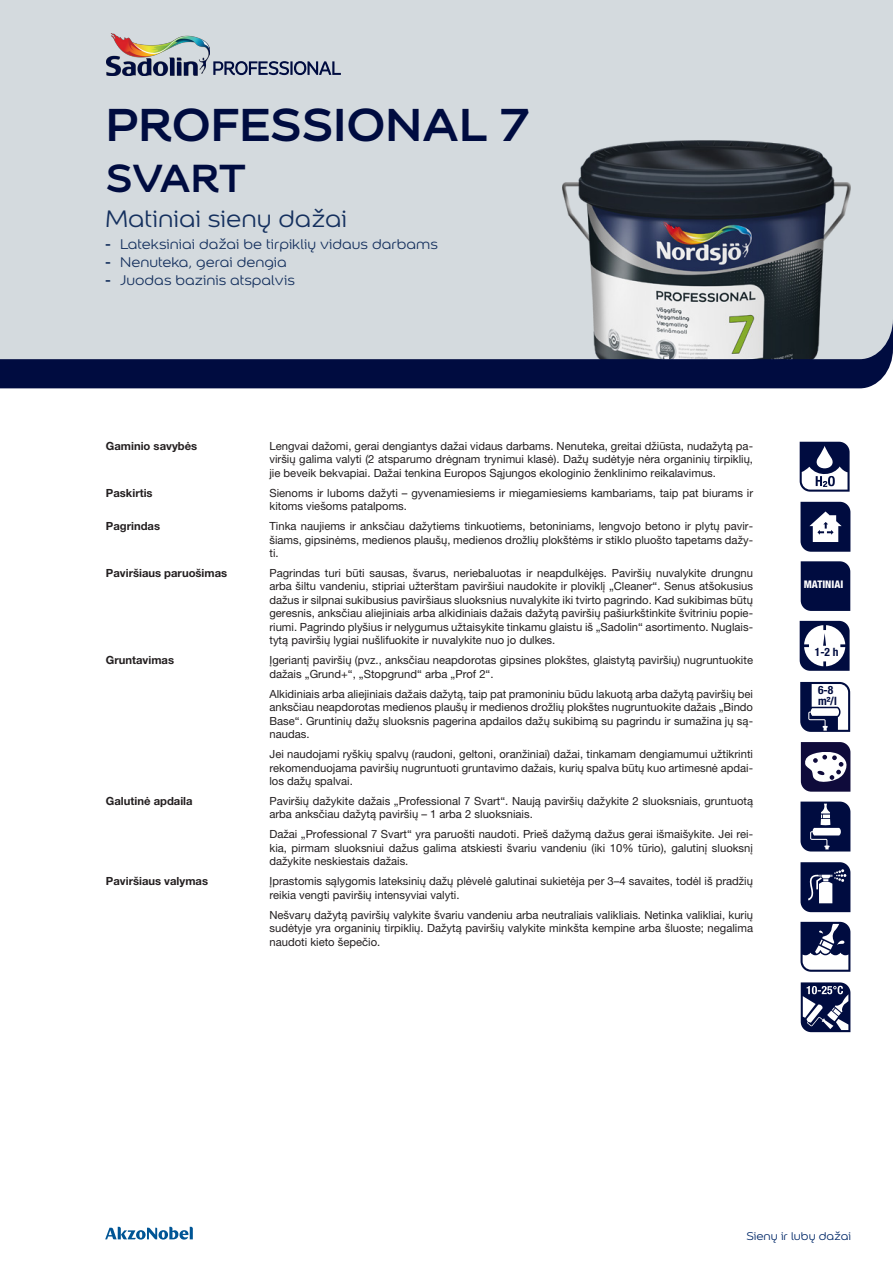
<style>
.page{position:relative;width:893px;height:1263px;background:#fff}
.page>*{position:absolute;margin:0;border:0;box-sizing:border-box;transform-origin:0 0}
.TOOTE_NIMI{font:700 49.5px "Colour Sans";color:#000c40}
.TOOTE_NIMI-2{font:700 42px "Colour Sans";letter-spacing:-.015em;color:#000c40}
.MIS_ON{font:25.5px "Colour Sans";color:#15305e}
.t1{font:15px "Colour Sans";color:#15305e}
.t2{font:12px "Colour Sans";color:#002868}
.t3{font:700 condensed 11.55px "Helvetica Neue LT Pro";color:#000c40}
.TEKST_EE{font:11.25px/13.5px "Helvetica Neue LT Pro";color:#231f20;text-align:justify}
.TEKST_EE-2{font:700 11.25px "Helvetica Neue LT Pro";color:#231f20}
.t4{font:800 condensed 10.5px "Helvetica Neue LT Pro";color:#fff}
.s1{font-family:"Helvetica Neue LT Pro";font-weight:500}
</style>
<div class="page">
<svg style="left:105px;top:1227px;width:88px;height:12px"></svg>
<div style="left:0;top:0;width:893px;height:319px;background:#d4dade"></div>
<img style="left:562px;top:117px;width:288px;height:202px">
<svg style="left:0;top:319px;width:893px;height:69px;background:#747c93"></svg>
<svg style="left:213px;top:61px;width:128px;height:14px;background:#7a829b"></svg>
<img style="left:106px;top:34px;width:103px;height:41px">
<svg style="left:801px;top:742px;width:49px;height:50px"></svg>
<svg style="left:800px;top:922px;width:50px;height:50px"></svg>
<svg style="left:800px;top:442px;width:50px;height:50px"></svg>
<svg style="left:800px;top:621px;width:50px;height:50px"></svg>
<svg style="left:800px;top:862px;width:50px;height:50px"></svg>
<svg style="left:800px;top:801px;width:50px;height:50px;background:#313a64"></svg>
<svg style="left:801px;top:982px;width:49px;height:50px"></svg>
<svg style="left:800px;top:682px;width:50px;height:50px"></svg>
<svg style="left:800px;top:502px;width:50px;height:50px"></svg>
<div style="left:801px;top:561px;width:49px;height:50px;background:#000c40"></div>
<p class="TOOTE_NIMI" style="left:106px;top:85px;width:425px">PROFESSIONAL 7</p>
<p class="TOOTE_NIMI-2" style="left:106px;top:144px;width:142px">SVART</p>
<p class="MIS_ON" style="left:105px;top:201px;width:243px">Matiniai sienų dažai</p>
<p class="t1" style="left:105px;top:234px;width:334px"><span class="s1">-</span> Lateksiniai dažai be tirpiklių vidaus darbams</p>
<p class="t1" style="left:105px;top:252px;width:183px"><span class="s1">-</span> Nenuteka, gerai dengia</p>
<p class="t1" style="left:105px;top:270px;width:191px"><span class="s1">-</span> Juodas bazinis atspalvis</p>
<p class="TEKST_EE-2" style="left:106px;top:439px;width:93px">Gaminio savybės</p>
<p class="TEKST_EE" style="left:269px;top:439px;width:485px">Lengvai dažomi, gerai dengiantys dažai vidaus darbams. Nenuteka, greitai džiūsta, nudažytą pa&shy;viršių galima valyti (2 atsparumo drėgnam trynimui klasė). Dažų sudėtyje nėra organinių tirpiklių, jie beveik bekvapiai. Dažai tenkina Europos Sąjungos ekologinio ženklinimo reikalavimus.</p>
<p class="TEKST_EE-2" style="left:106px;top:486px;width:48px">Paskirtis</p>
<p class="TEKST_EE" style="left:269px;top:486px;width:485px">Sienoms ir luboms dažyti – gyvenamiesiems ir miegamiesiems kambariams, taip pat biurams ir kitoms viešoms patalpoms.</p>
<p class="TEKST_EE-2" style="left:106px;top:519px;width:56px">Pagrindas</p>
<p class="TEKST_EE" style="left:269px;top:519px;width:485px">Tinka naujiems ir anksčiau dažytiems tinkuotiems, betoniniams, lengvojo betono ir plytų pavir&shy;šiams, gipsinėms, medienos plaušų, medienos drožlių plokštėms ir stiklo pluošto tapetams dažy&shy;ti.</p>
<p class="TEKST_EE-2" style="left:106px;top:566px;width:123px">Paviršiaus paruošimas</p>
<p class="TEKST_EE" style="left:269px;top:566px;width:485px">Pagrindas turi būti sausas, švarus, neriebaluotas ir neapdulkėjęs. Paviršių nuvalykite drungnu arba šiltu vandeniu, stipriai užterštam paviršiui naudokite ir ploviklį „Cleaner“. Senus atšokusius dažus ir silpnai sukibusius paviršiaus sluoksnius nuvalykite iki tvirto pagrindo. Kad sukibimas būtų geresnis, anksčiau aliejiniais arba alkidiniais dažais dažytą paviršių pašiurkštinkite švitriniu popie&shy;riumi. Pagrindo plyšius ir nelygumus užtaisykite tinkamu glaistu iš „Sadolin“ asortimento. Nuglais&shy;tytą paviršių lygiai nušlifuokite ir nuvalykite nuo jo dulkes.</p>
<p class="TEKST_EE-2" style="left:106px;top:653px;width:70px">Gruntavimas</p>
<p class="TEKST_EE" style="left:269px;top:653px;width:485px">Įgeriantį paviršių (pvz., anksčiau neapdorotas gipsines plokštes, glaistytą paviršių) nugruntuokite dažais „Grund+“, „Stopgrund“ arba „Prof 2“.</p>
<p class="TEKST_EE" style="left:269px;top:687px;width:485px">Alkidiniais arba aliejiniais dažais dažytą, taip pat pramoniniu būdu lakuotą arba dažytą paviršių bei anksčiau neapdorotas medienos plaušų ir medienos drožlių plokštes nugruntuokite dažais „Bindo Base“. Gruntinių dažų sluoksnis pagerina apdailos dažų sukibimą su pagrindu ir sumažina jų są&shy;naudas.</p>
<p class="TEKST_EE" style="left:269px;top:747px;width:485px">Jei naudojami ryškių spalvų (raudoni, geltoni, oranžiniai) dažai, tinkamam dengiamumui užtikrinti rekomenduojama paviršių nugruntuoti gruntavimo dažais, kurių spalva būtų kuo artimesnė apdai&shy;los dažų spalvai.</p>
<p class="TEKST_EE-2" style="left:106px;top:794px;width:88px">Galutinė apdaila</p>
<p class="TEKST_EE" style="left:269px;top:794px;width:485px">Paviršių dažykite dažais „Professional 7 Svart“. Naują paviršių dažykite 2 sluoksniais, gruntuotą arba anksčiau dažytą paviršių – 1 arba 2 sluoksniais.</p>
<p class="TEKST_EE" style="left:269px;top:827px;width:485px">Dažai „Professional 7 Svart“ yra paruošti naudoti. Prieš dažymą dažus gerai išmaišykite. Jei rei&shy;kia, pirmam sluoksniui dažus galima atskiesti švariu vandeniu (iki 10% tūrio), galutinį sluoksnį dažykite neskiestais dažais.</p>
<p class="TEKST_EE-2" style="left:106px;top:874px;width:104px">Paviršiaus valymas</p>
<p class="TEKST_EE" style="left:269px;top:874px;width:485px">Įprastomis sąlygomis lateksinių dažų plėvelė galutinai sukietėja per 3–4 savaites, todėl iš pradžių reikia vengti paviršių intensyviai valyti.</p>
<p class="TEKST_EE" style="left:269px;top:908px;width:485px">Nešvarų dažytą paviršių valykite švariu vandeniu arba neutraliais valikliais. Netinka valikliai, kurių sudėtyje yra organinių tirpiklių. Dažytą paviršių valykite minkšta kempine arba šluoste; negalima naudoti kieto šepečio.</p>
<p class="t4" style="left:804px;top:578px;width:41px">MATINIAI</p>
<p class="t3" style="left:815px;top:645px;width:25px">1-2 h</p>
<p class="t3" style="left:818px;top:683px;width:17px">6-8</p>
<p class="t3" style="left:818px;top:693px;width:20px">m²/l</p>
<p class="t2" style="left:746px;top:1228px;width:106px">Sienų ir lubų dažai</p>
</div>
